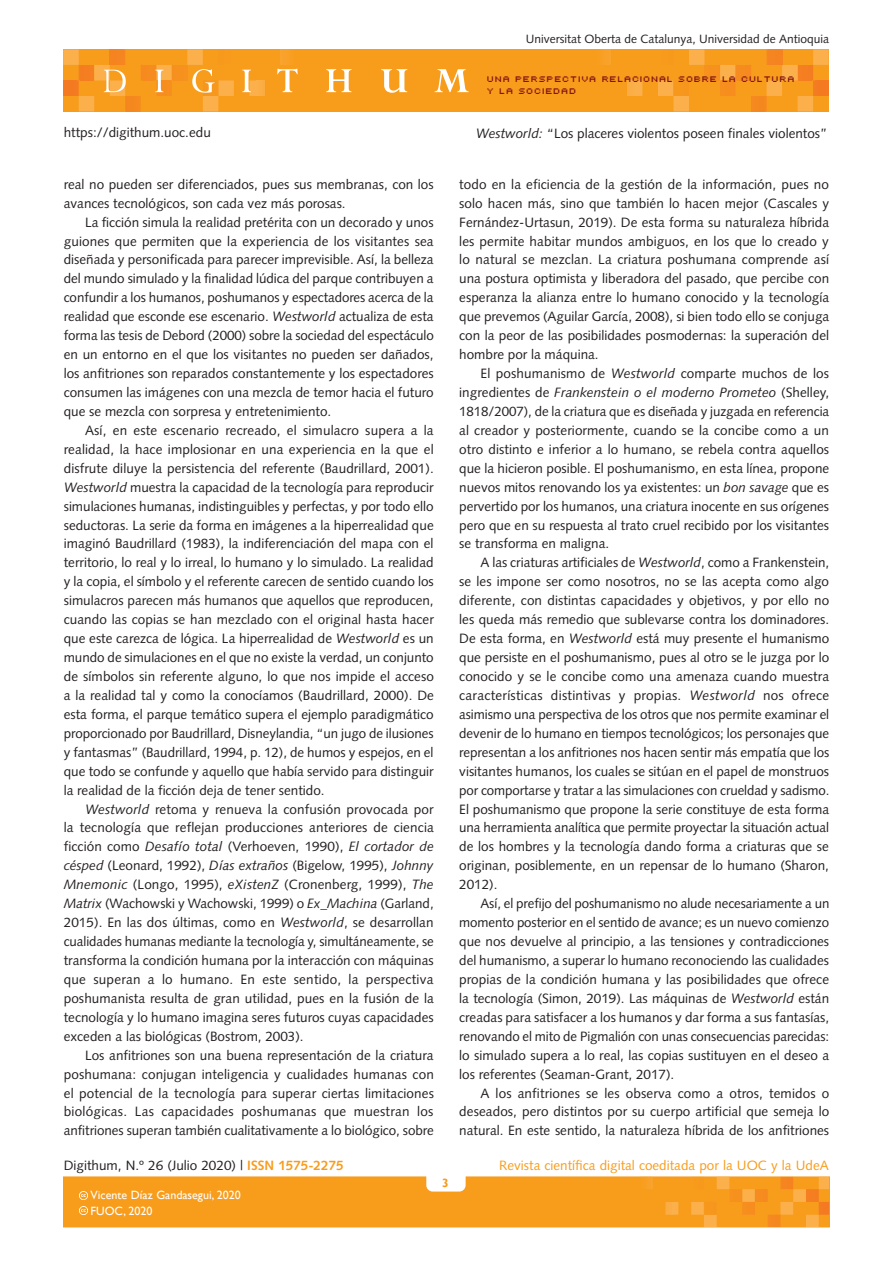
<style>
.page{position:relative;width:893px;height:1263px;background:#fff}
.page>*{position:absolute;margin:0;border:0;box-sizing:border-box;transform-origin:0 0}
.text{font:13.5px/18.9px "Syntax LT";color:#231f20;text-align:justify}
.cite{font:13.5px "Syntax LT";color:#231f20}
.t1{font:13.5px "Syntax LT";color:#f89c1c}
.t2{font:12px "Syntax LT";color:#231f20}
.t3{font:12px "Gill Sans";color:#fff}
.t4{font:700 12px "Gill Sans";color:#f89c1c}
.t5{font:9px/12px "Uni 0554";color:#821316}
.s1{font-style:italic}
.s2{font-weight:700;color:#f89c1c}
</style>
<div class="page">
<hr style="left:829px;top:1177px;width:1px;height:50px;background:#f47921">
<svg style="left:64px;top:1177px;width:765px;height:50px;background:#f89d21"></svg>
<div style="left:63px;top:49px;width:766px;height:62px;background:#f89c1c"></div>
<hr style="left:265px;top:49px;width:1px;height:62px;background:#faab40">
<hr style="left:266px;top:49px;width:2px;height:62px;background:#faab3f">
<hr style="left:268px;top:49px;width:1px;height:62px;background:#faaa3d">
<hr style="left:269px;top:49px;width:2px;height:62px;background:#faa93b">
<hr style="left:271px;top:49px;width:1px;height:62px;background:#faa839">
<hr style="left:272px;top:49px;width:2px;height:62px;background:#faa837">
<hr style="left:274px;top:49px;width:1px;height:62px;background:#faa736">
<hr style="left:275px;top:49px;width:2px;height:62px;background:#faa633">
<hr style="left:277px;top:49px;width:1px;height:62px;background:#f9a531">
<hr style="left:278px;top:49px;width:2px;height:62px;background:#f9a430">
<hr style="left:625px;top:49px;width:2px;height:62px;background:#faab40">
<hr style="left:624px;top:49px;width:1px;height:62px;background:#faab3f">
<hr style="left:622px;top:49px;width:2px;height:62px;background:#faaa3d">
<hr style="left:621px;top:49px;width:1px;height:62px;background:#faa93b">
<hr style="left:619px;top:49px;width:2px;height:62px;background:#faa839">
<hr style="left:618px;top:49px;width:1px;height:62px;background:#faa837">
<hr style="left:616px;top:49px;width:2px;height:62px;background:#faa736">
<hr style="left:615px;top:49px;width:1px;height:62px;background:#faa633">
<hr style="left:613px;top:49px;width:2px;height:62px;background:#f9a531">
<hr style="left:612px;top:49px;width:1px;height:62px;background:#f9a430">
<svg style="left:605px;top:49px;width:6px;height:16px"></svg>
<svg style="left:627px;top:49px;width:202px;height:62px"></svg>
<hr style="left:815px;top:80px;width:4px;height:16px;background:#f47b21">
<hr style="left:819px;top:80px;width:3px;height:16px;background:#f47a21">
<hr style="left:822px;top:80px;width:3px;height:16px;background:#f47921">
<hr style="left:825px;top:80px;width:4px;height:16px;background:#f47921">
<svg style="left:63px;top:49px;width:202px;height:62px"></svg>
<svg style="left:277px;top:49px;width:21px;height:43px"></svg>
<svg style="left:326px;top:69px;width:26px;height:23px"></svg>
<svg style="left:381px;top:69px;width:26px;height:24px"></svg>
<svg style="left:434px;top:69px;width:35px;height:23px"></svg>
<p class="text" style="left:64px;top:122px;width:149px">https://digithum.uoc.edu</p>
<p class="text" style="left:64px;top:175px;width:371px">real no pueden ser diferenciados, pues sus membranas, con los avances tecnológicos, son cada vez más porosas.</p>
<p class="text" style="left:64px;top:212px;width:372px;text-indent:21px">La ficción simula la realidad pretérita con un decorado y unos guiones que permiten que la experiencia de los visitantes sea diseñada y personificada para parecer imprevisible. Así, la belleza del mundo simulado y la finalidad lúdica del parque contribuyen a confundir a los humanos, poshumanos y espectadores acerca de la realidad que esconde ese escenario. <span class="s1">Westworld</span> actualiza de esta forma las tesis de Debord (2000) sobre la sociedad del espectáculo en un entorno en el que los visitantes no pueden ser dañados, los anfitriones son reparados constantemente y los espectadores consumen las imágenes con una mezcla de temor hacia el futuro que se mezcla con sorpresa y entretenimiento.</p>
<p class="text" style="left:64px;top:421px;width:372px;text-indent:21px">Así, en este escenario recreado, el simulacro supera a la realidad, la hace implosionar en una experiencia en la que el disfrute diluye la persistencia del referente (Baudrillard, 2001).<br><span class="s1">Westworld</span> muestra la capacidad de la tecnología para reproducir simulaciones humanas, indistinguibles y perfectas, y por todo ello seductoras. La serie da forma en imágenes a la hiperrealidad que imaginó Baudrillard (1983), la indiferenciación del mapa con el territorio, lo real y lo irreal, lo humano y lo simulado. La realidad y la copia, el símbolo y el referente carecen de sentido cuando los simulacros parecen más humanos que aquellos que reproducen, cuando las copias se han mezclado con el original hasta hacer que este carezca de lógica. La hiperrealidad de <span class="s1">Westworld</span> es un mundo de simulaciones en el que no existe la verdad, un conjunto de símbolos sin referente alguno, lo que nos impide el acceso a la realidad tal y como la conocíamos (Baudrillard, 2000). De esta forma, el parque temático supera el ejemplo paradigmático proporcionado por Baudrillard, Disneylandia, “un jugo de ilusiones y fantasmas” (Baudrillard, 1994, p. 12), de humos y espejos, en el que todo se confunde y aquello que había servido para distinguir la realidad de la ficción deja de tener sentido.</p>
<p class="text" style="left:64px;top:799px;width:372px;text-indent:21px"><span class="s1">Westworld</span> retoma y renueva la confusión provocada por la tecnología que reflejan producciones anteriores de ciencia ficción como <span class="s1">Desafío total</span> (Verhoeven, 1990), <span class="s1">El cortador de césped</span> (Leonard, 1992), <span class="s1">Días extraños</span> (Bigelow, 1995), <span class="s1">Johnny Mnemonic</span> (Longo, 1995), <span class="s1">eXistenZ</span> (Cronenberg, 1999), <span class="s1">The Matrix</span> (Wachowski y Wachowski, 1999) o <span class="s1">Ex_Machina</span> (Garland, 2015). En las dos últimas, como en <span class="s1">Westworld</span>, se desarrollan cualidades humanas mediante la tecnología y, simultáneamente, se transforma la condición humana por la interacción con máquinas que superan a lo humano. En este sentido, la perspectiva poshumanista resulta de gran utilidad, pues en la fusión de la tecnología y lo humano imagina seres futuros cuyas capacidades exceden a las biológicas (Bostrom, 2003).</p>
<p class="text" style="left:64px;top:1045px;width:372px;text-indent:21px">Los anfitriones son una buena representación de la criatura poshumana: conjugan inteligencia y cualidades humanas con el potencial de la tecnología para superar ciertas limitaciones biológicas. Las capacidades poshumanas que muestran los anfitriones superan también cualitativamente a lo biológico, sobre</p>
<p class="t2" style="left:526px;top:32px;width:305px">Universitat Oberta de Catalunya, Universidad de Antioquia</p>
<p class="t5" style="left:488px;top:72px;width:310px">UNA PERSPECTIVA RELACIONAL SOBRE LA CULTURA<br>Y LA SOCIEDAD</p>
<p class="cite" style="left:476px;top:125px;width:353px"><span class="s1">Westworld:</span> “Los placeres violentos poseen finales violentos”</p>
<p class="text" style="left:459px;top:175px;width:372px">todo en la eficiencia de la gestión de la información, pues no solo hacen más, sino que también lo hacen mejor (Cascales y Fernández-Urtasun, 2019). De esta forma su naturaleza híbrida les permite habitar mundos ambiguos, en los que lo creado y lo natural se mezclan. La criatura poshumana comprende así una postura optimista y liberadora del pasado, que percibe con esperanza la alianza entre lo humano conocido y la tecnología que prevemos (Aguilar García, 2008), si bien todo ello se conjuga con la peor de las posibilidades posmodernas: la superación del hombre por la máquina.</p>
<p class="text" style="left:459px;top:364px;width:372px;text-indent:21px">El poshumanismo de <span class="s1">Westworld</span> comparte muchos de los ingredientes de <span class="s1">Frankenstein o el moderno Prometeo</span> (Shelley, 1818/2007), de la criatura que es diseñada y juzgada en referencia al creador y posteriormente, cuando se la concibe como a un otro distinto e inferior a lo humano, se rebela contra aquellos que la hicieron posible. El poshumanismo, en esta línea, propone nuevos mitos renovando los ya existentes: un <span class="s1">bon savage</span> que es pervertido por los humanos, una criatura inocente en sus orígenes pero que en su respuesta al trato cruel recibido por los visitantes se transforma en maligna.</p>
<p class="text" style="left:459px;top:553px;width:372px;text-indent:21px">A las criaturas artificiales de <span class="s1">Westworld</span>, como a Frankenstein, se les impone ser como nosotros, no se las acepta como algo diferente, con distintas capacidades y objetivos, y por ello no les queda más remedio que sublevarse contra los dominadores.<br>De esta forma, en <span class="s1">Westworld</span> está muy presente el humanismo que persiste en el poshumanismo, pues al otro se le juzga por lo conocido y se le concibe como una amenaza cuando muestra características distintivas y propias. <span class="s1">Westworld</span> nos ofrece asimismo una perspectiva de los otros que nos permite examinar el devenir de lo humano en tiempos tecnológicos; los personajes que representan a los anfitriones nos hacen sentir más empatía que los visitantes humanos, los cuales se sitúan en el papel de monstruos por comportarse y tratar a las simulaciones con crueldad y sadismo.<br>El poshumanismo que propone la serie constituye de esta forma una herramienta analítica que permite proyectar la situación actual de los hombres y la tecnología dando forma a criaturas que se originan, posiblemente, en un repensar de lo humano (Sharon, 2012).</p>
<p class="text" style="left:459px;top:894px;width:372px;text-indent:21px">Así, el prefijo del poshumanismo no alude necesariamente a un momento posterior en el sentido de avance; es un nuevo comienzo que nos devuelve al principio, a las tensiones y contradicciones del humanismo, a superar lo humano reconociendo las cualidades propias de la condición humana y las posibilidades que ofrece la tecnología (Simon, 2019). Las máquinas de <span class="s1">Westworld</span> están creadas para satisfacer a los humanos y dar forma a sus fantasías, renovando el mito de Pigmalión con unas consecuencias parecidas: lo simulado supera a lo real, las copias sustituyen en el deseo a los referentes (Seaman-Grant, 2017).</p>
<p class="text" style="left:459px;top:1083px;width:372px;text-indent:21px">A los anfitriones se les observa como a otros, temidos o deseados, pero distintos por su cuerpo artificial que semeja lo natural. En este sentido, la naturaleza híbrida de los anfitriones</p>
<p class="text" style="left:64px;top:1156px;width:281px">Digithum, N.º 26 (Julio 2020) | <span class="s2">ISSN 1575-2275</span></p>
<p class="t1" style="left:499px;top:1157px;width:331px">Revista científica digital coeditada por la UOC y la UdeA</p>
<p class="t4" style="left:442px;top:1175px;width:8px">3</p>
<p class="t3" style="left:91px;top:1188px;width:152px">Vicente Díaz Gandasegui, 2020</p>
<p class="t3" style="left:91px;top:1204px;width:63px">FUOC, 2020</p>
</div>
